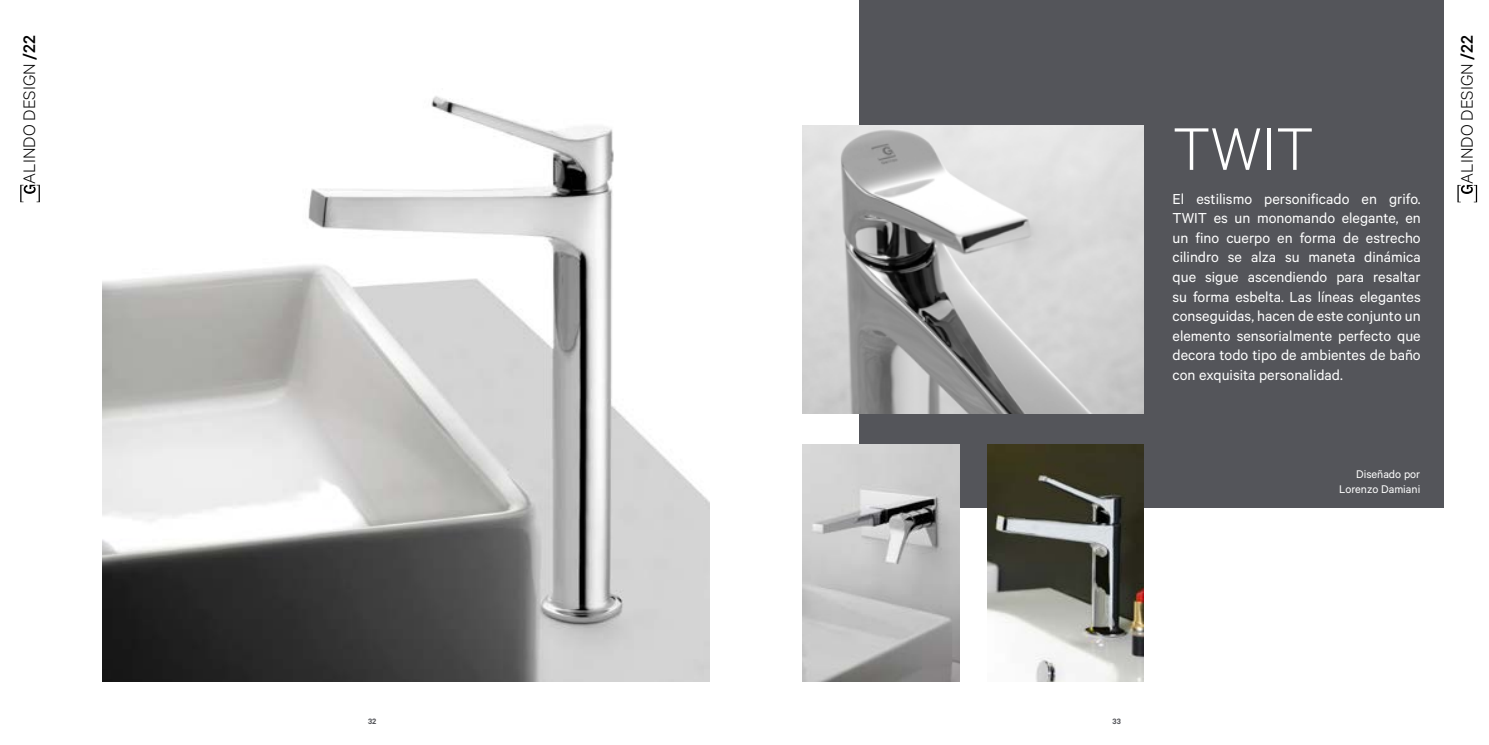
<style>
.page{position:relative;width:1489px;height:745px;background:#fff}
.page>*{position:absolute;margin:0;border:0;box-sizing:border-box;transform-origin:0 0}
.t1{font:300 67.5px "Calibre";color:#fff}
.t2{font:300 18.75px "Calibre";color:#000}
.t3{font:16.25px/19.5px "Calibre";color:#fff;text-align:justify}
.t4{font:12.5px/15px "Calibre";color:#fff;text-align:right}
.t5{font:600 8.75px "Calibre";color:#54555a}
.s1{font-weight:500}
</style>
<div class="page">
<div style="left:859px;top:0;width:584px;height:507px;background:#54555a"></div>
<img style="left:103px;top:96px;width:606px;height:584px">
<img style="left:803px;top:126px;width:339px;height:287px">
<img style="left:803px;top:444px;width:156px;height:236px">
<img style="left:987px;top:444px;width:155px;height:236px">
<svg style="left:20px;top:185px;width:20px;height:17px"></svg>
<svg style="left:1457px;top:185px;width:19px;height:17px"></svg>
<p class="t2" style="left:18px;top:183px;width:149px;rotate:-90deg">ALINDO DESIGN <span class="s1">/22</span></p>
<p class="t2" style="left:1455px;top:183px;width:149px;rotate:-90deg">ALINDO DESIGN <span class="s1">/22</span></p>
<h1 class="t1" style="left:1172px;top:109px;width:143px">TWIT</h1>
<p class="t3" style="left:1172px;top:188px;width:250px">El estilismo personificado en grifo.<br>TWIT es un monomando elegante, en un fino cuerpo en forma de estrecho cilindro se alza su maneta dinámica que sigue ascendiendo para resaltar su forma esbelta. Las líneas elegantes conseguidas, hacen de este conjunto un elemento sensorialmente perfecto que decora todo tipo de ambientes de baño con exquisita personalidad.</p>
<p class="t5" style="left:368px;top:716px;width:10px">32</p>
<p class="t5" style="left:1112px;top:716px;width:10px">33</p>
<p class="t4" style="left:1338px;top:465px;width:83px">Diseñado por<br>Lorenzo Damiani</p>
</div>
